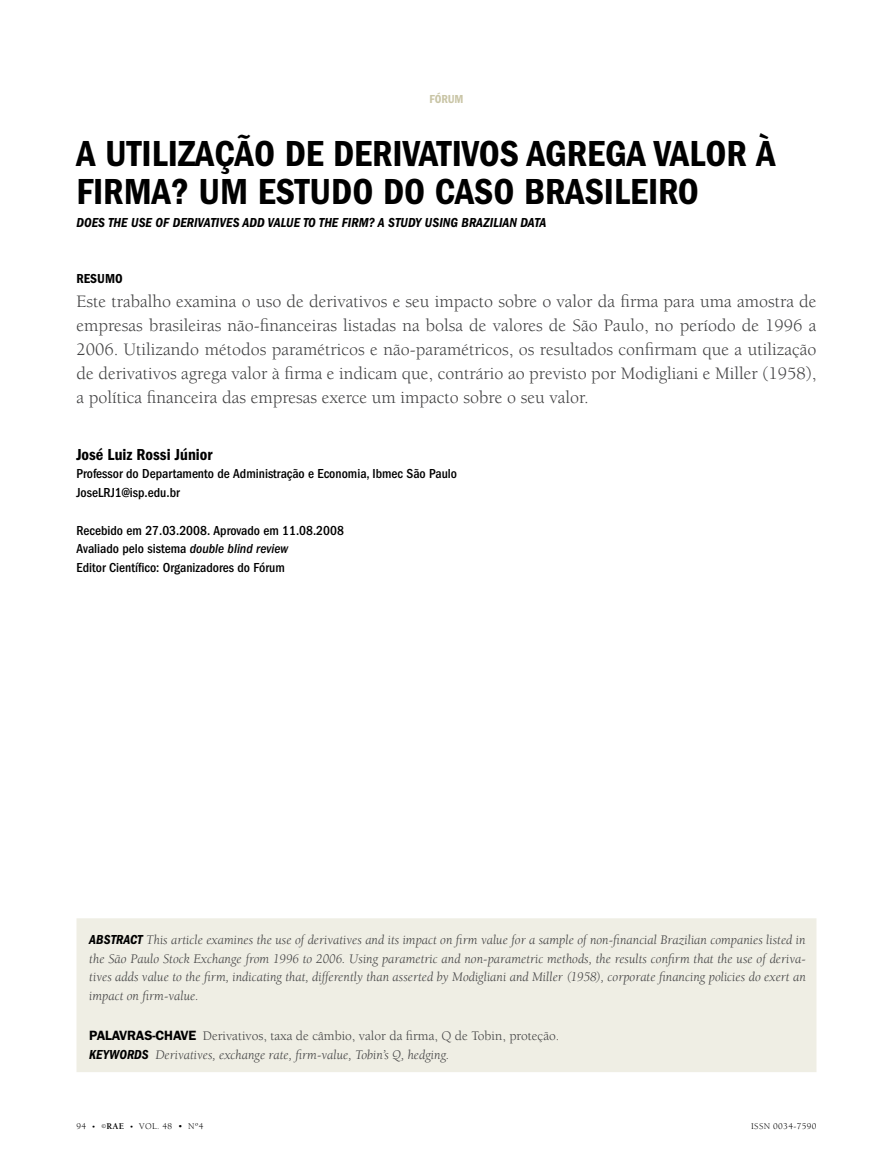
<style>
.page{position:relative;width:893px;height:1170px;background:#fff}
.page>*{position:absolute;margin:0;border:0;box-sizing:border-box;transform-origin:0 0}
.t1{font:600 condensed 37.5px/37.5px "Franklin Gothic";color:#000}
.t2{font:18px/24px "Berkeley";color:#414142;text-align:justify}
.t3{font:600 condensed 16.5px "Franklin Gothic";color:#000}
.t4{font:italic 13.5px/18.8px "Berkeley";color:#414142;text-align:justify}
.t5{font:500 condensed 13.5px/18.8px "Franklin Gothic";color:#000}
.t6{font:italic 600 condensed 13.5px "Franklin Gothic";letter-spacing:.005em;color:#000}
.t7{font:13.5px "Berkeley";color:#414142}
.t8{font:600 condensed 13.5px "Franklin Gothic";color:#000}
.t9{font:600 condensed 12px "Franklin Gothic";color:#c9c5a6}
.t10{font:9px "Berkeley";letter-spacing:.04em;color:#000}
.s1{font-style:italic}
.s2{font-family:"Franklin Gothic";font-weight:600;font-stretch:condensed;color:#000}
.s3{font-family:"Franklin Gothic";font-weight:600;color:#000}
.s4{font-size:7.5px}
.s5{font-size:6px}
.s6{font-weight:700}
</style>
<div class="page">
<div style="left:76px;top:918px;width:740px;height:154px;background:#efeee4"></div>
<p class="t9" style="left:429px;top:93px;width:36px">fórum</p>
<h1 class="t1" style="left:76px;top:135px;width:701px">A UTILIZAÇÃO DE DERIVATIVOS AGREGA VALOR À<br>FIRMA? UM ESTUDO DO CASO BRASILEIRO</h1>
<p class="t6" style="left:76px;top:215px;width:472px">DOES THE USE OF DERIVATIVES ADD VALUE TO THE FIRM? A STUDY USING BRAZILIAN DATA</p>
<p class="t8" style="left:76px;top:271px;width:46px">resumo</p>
<p class="t2" style="left:76px;top:290px;width:742px">Este trabalho examina o uso de derivativos e seu impacto sobre o valor da firma para uma amostra de empresas brasileiras não-financeiras listadas na bolsa de valores de São Paulo, no período de 1996 a 2006. Utilizando métodos paramétricos e não-paramétricos, os resultados confirmam que a utilização de derivativos agrega valor à firma e indicam que, contrário ao previsto por Modigliani e Miller (1958), a política financeira das empresas exerce um impacto sobre o seu valor.</p>
<p class="t3" style="left:76px;top:444px;width:138px">José Luiz Rossi Júnior</p>
<p class="t5" style="left:76px;top:464px;width:382px">Professor do Departamento de Administração e Economia, Ibmec São Paulo<br>JoseLRJ1@isp.edu.br</p>
<p class="t5" style="left:76px;top:521px;width:269px">Recebido em 27.03.2008. Aprovado em 11.08.2008<br>Avaliado pelo sistema <span class="s1">double blind review<br></span>Editor Científico: Organizadores do Fórum</p>
<p class="t4" style="left:89px;top:930px;width:718px;text-indent:41px"><span class="s2">CT</span> This article examines the use of derivatives and its impact on firm value for a sample of non-financial Brazilian companies listed in the São Paulo Stock Exchange from 1996 to 2006. Using parametric and non-parametric methods, the results confirm that the use of deriva&shy;tives adds value to the firm, indicating that, differently than asserted by Modigliani and Miller (1958), corporate financing policies do exert an impact on firm-value.</p>
<p class="t7" style="left:89px;top:1028px;width:471px"><span class="s3">PALAVRAS-CHAVE</span> Derivativos, taxa de câmbio, valor da firma, Q de Tobin, proteção.</p>
<p class="t6" style="left:89px;top:1046px;width:39px">KEYWORDS</p>
<p class="t4" style="left:155px;top:1045px;width:296px">Derivatives, exchange rate, firm-value, Tobin’s Q, hedging.</p>
<p class="t6" style="left:89px;top:931px;width:8px">ABSTRA</p>
<p class="t10" style="left:76px;top:1121px;width:128px">94 <span class="s4">•</span> <span class="s5">©</span><span class="s6">RAE</span> <span class="s4">•</span> vol. 48 • nº4</p>
<p class="t10" style="left:751px;top:1121px;width:67px">ISSN 0034-7590</p>
</div>
